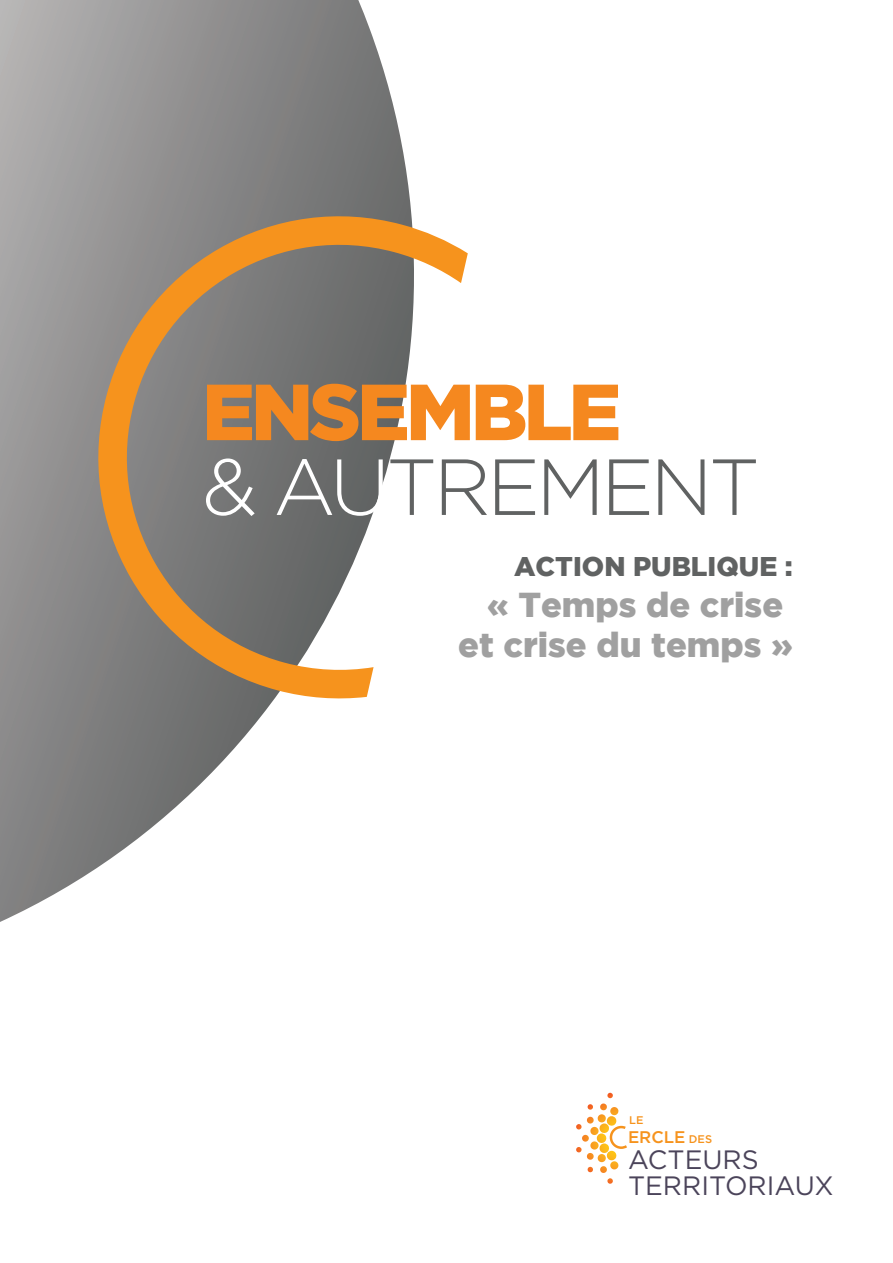
<style>
.page{position:relative;width:893px;height:1263px;background:#fff}
.page>*{position:absolute;margin:0;border:0;box-sizing:border-box;transform-origin:0 0}
.t1{font:900 79.35px/74.7px "Gotham";letter-spacing:-.05em;color:#f5881f}
.t2{font:900 34.5px/40.5px "Gotham";color:#a0a0a0;text-align:center}
.t3{font:900 27px "Gotham";color:#606262}
.t4{font:26.55px/26.1px "Gotham";color:#4b445a}
.t5{font:500 16.8px "Gotham";color:#f6931d}
.t6{font:500 11.1px "Gotham";color:#f6931d}
.s1{font-weight:300;color:#fff}
.s2{font-weight:300;color:#606262}
.s3{font-size:11.1px}
</style>
<div class="page">
<svg style="left:0;top:0;width:411px;height:922px"></svg>
<svg style="left:90px;top:208px;width:378px;height:492px"></svg>
<svg style="left:576px;top:1093px;width:51px;height:91px"></svg>
<h1 class="t1" style="left:202px;top:373px;width:560px">ENSEMBLE<br><span class="s1">&amp; AU</span><span class="s2">TREMENT</span></h1>
<p class="t3" style="left:514px;top:551px;width:280px">ACTION PUBLIQUE :</p>
<p class="t2" style="left:458px;top:583px;width:336px">« Temps de crise et crise du temps »</p>
<p class="t6" style="left:629px;top:1112px;width:16px">LE</p>
<p class="t5" style="left:628px;top:1126px;width:86px">ERCLE <span class="s3">DES</span></p>
<p class="t4" style="left:628px;top:1146px;width:207px">ACTEURS<br>TERRITORIAUX</p>
</div>
